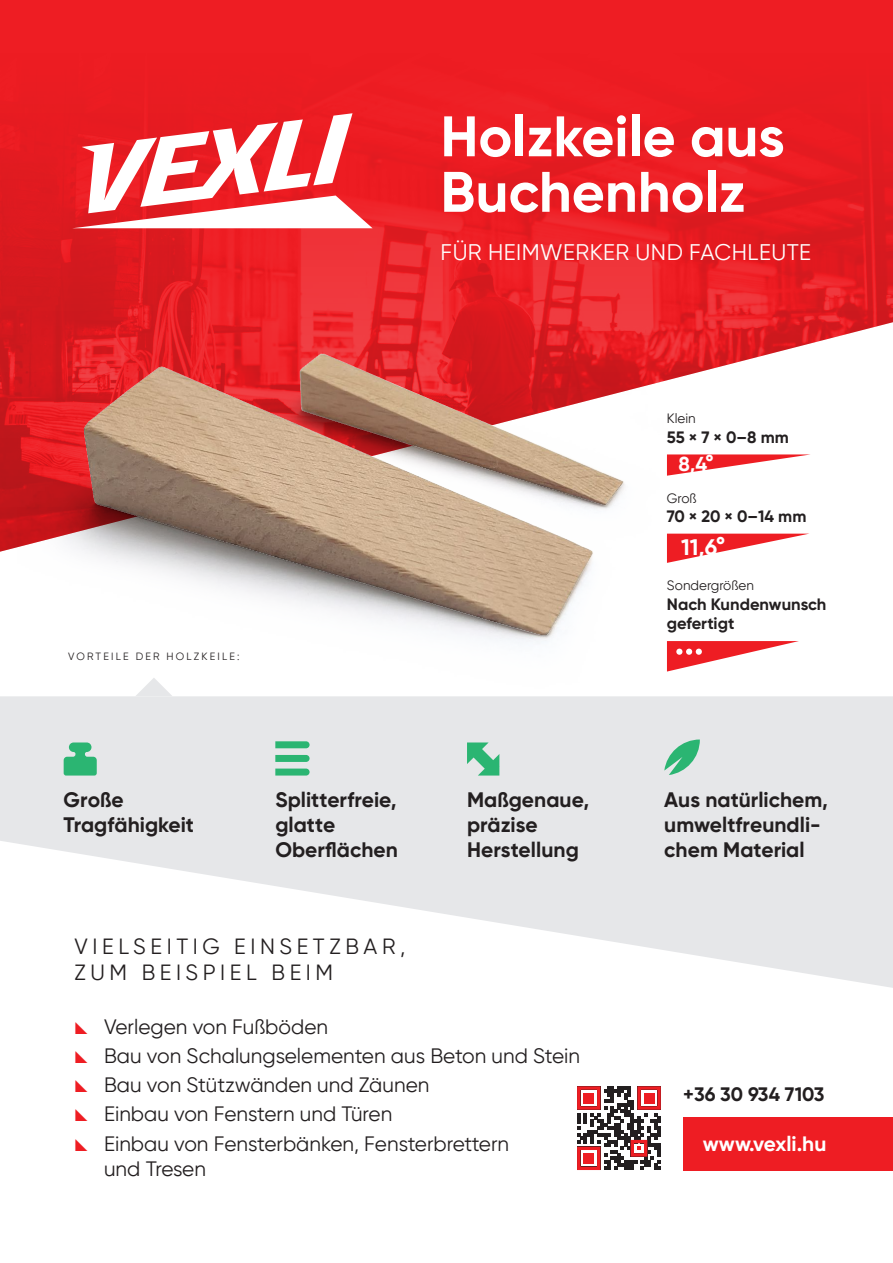
<style>
.page{position:relative;width:893px;height:1263px;background:#fff}
.page>*{position:absolute;margin:0;border:0;box-sizing:border-box;transform-origin:0 0}
.t1{font:700 57px/55.5px "Gilroy";color:#fff}
.t2{font:22.5px "Gilroy";letter-spacing:.02em;color:#fff}
.t3{font:700 22.5px "Gilroy";color:#fff}
.t4{font:21.9px/26.4px "Gilroy";letter-spacing:.21em;color:#231f20}
.t5{font:700 21px/25.2px "Gilroy";color:#231f20}
.t6{font:20.85px/29.2px "Gilroy";color:#231f20}
.t7{font:700 20.85px "Gilroy";color:#fff}
.t8{font:700 20.25px "Gilroy";color:#fff}
.t9{font:700 19.5px "Gilroy";color:#231f20}
.t10{font:700 16.5px/19.8px "Gilroy";color:#231f20}
.t11{font:13.5px "Gilroy";color:#231f20}
.t12{font:10.5px "Gilroy";letter-spacing:.21em;color:#231f20}
</style>
<div class="page">
<img style="left:0;top:4px;width:893px;height:548px">
<img style="left:17px;top:320px;width:667px;height:352px">
<svg style="left:72px;top:113px;width:301px;height:115px"></svg>
<svg style="left:0;top:696px;width:893px;height:292px;fill:#e6e7e9"></svg>
<svg style="left:664px;top:739px;width:36px;height:36px"></svg>
<svg style="left:467px;top:742px;width:32px;height:33px"></svg>
<svg style="left:64px;top:742px;width:33px;height:33px"></svg>
<svg style="left:275px;top:768px;width:35px;height:7px"></svg>
<svg style="left:275px;top:755px;width:35px;height:7px"></svg>
<svg style="left:275px;top:741px;width:35px;height:7px"></svg>
<svg style="left:667px;top:641px;width:132px;height:30px"></svg>
<svg style="left:667px;top:454px;width:144px;height:22px"></svg>
<svg style="left:667px;top:534px;width:142px;height:29px"></svg>
<svg style="left:136px;top:678px;width:36px;height:18px"></svg>
<div style="left:683px;top:1116px;width:210px;height:54px;background:#ee1d23"></div>
<svg style="left:577px;top:1086px;width:84px;height:84px"></svg>
<div style="left:631px;top:1140px;width:16px;height:16px;border:3px solid #ee1d23"></div>
<div style="left:584px;top:1093px;width:10px;height:10px;background:#ee1d23"></div>
<div style="left:577px;top:1086px;width:23px;height:24px;border:3px solid #ee1d23"></div>
<div style="left:584px;top:1153px;width:10px;height:10px;background:#ee1d23"></div>
<div style="left:577px;top:1147px;width:23px;height:23px;border:3px solid #ee1d23"></div>
<h1 class="t1" style="left:440px;top:108px;width:346px">Holzkeile aus<br>Buchenholz</h1>
<p class="t2" style="left:441px;top:238px;width:372px">FÜR HEIMWERKER UND FACHLEUTE</p>
<p class="t11" style="left:667px;top:410px;width:30px">Klein</p>
<p class="t10" style="left:667px;top:427px;width:123px">55 × 7 × 0–8 mm</p>
<p class="t8" style="left:678px;top:451px;width:37px">8,4°</p>
<p class="t11" style="left:667px;top:490px;width:31px">Groß</p>
<p class="t10" style="left:667px;top:507px;width:141px">70 × 20 × 0–14 mm</p>
<p class="t3" style="left:681px;top:533px;width:45px">11,6°</p>
<p class="t12" style="left:68px;top:650px;width:173px">VORTEILE DER HOLZKEILE:</p>
<p class="t5" style="left:64px;top:786px;width:132px">Große<br>Tragfähigkeit</p>
<p class="t5" style="left:275px;top:786px;width:124px">Splitterfreie, glatte<br>Oberflächen</p>
<p class="t4" style="left:75px;top:933px;width:332px">VIELSEITIG EINSETZBAR,<br>ZUM BEISPIEL BEIM</p>
<p class="t5" style="left:467px;top:786px;width:124px">Maßgenaue, präzise<br>Herstellung</p>
<p class="t6" style="left:104px;top:1012px;width:477px">Verlegen von Fußböden<br>Bau von Schalungselementen aus Beton und Stein Bau von Stützwänden und Zäunen<br>Einbau von Fenstern und Türen<br>Einbau von Fensterbänken, Fensterbrettern</p>
<p class="t6" style="left:104px;top:1153px;width:103px">und Tresen</p>
<p class="t11" style="left:667px;top:577px;width:88px">Sondergrößen</p>
<p class="t10" style="left:667px;top:594px;width:161px">Nach Kundenwunsch gefertigt</p>
<p class="t5" style="left:664px;top:786px;width:165px">Aus natürlichem, umweltfreundli&shy;chem Material</p>
<p class="t9" style="left:683px;top:1082px;width:143px">+36 30 934 7103</p>
<p class="t7" style="left:703px;top:1130px;width:125px">www.vexli.hu</p>
</div>
